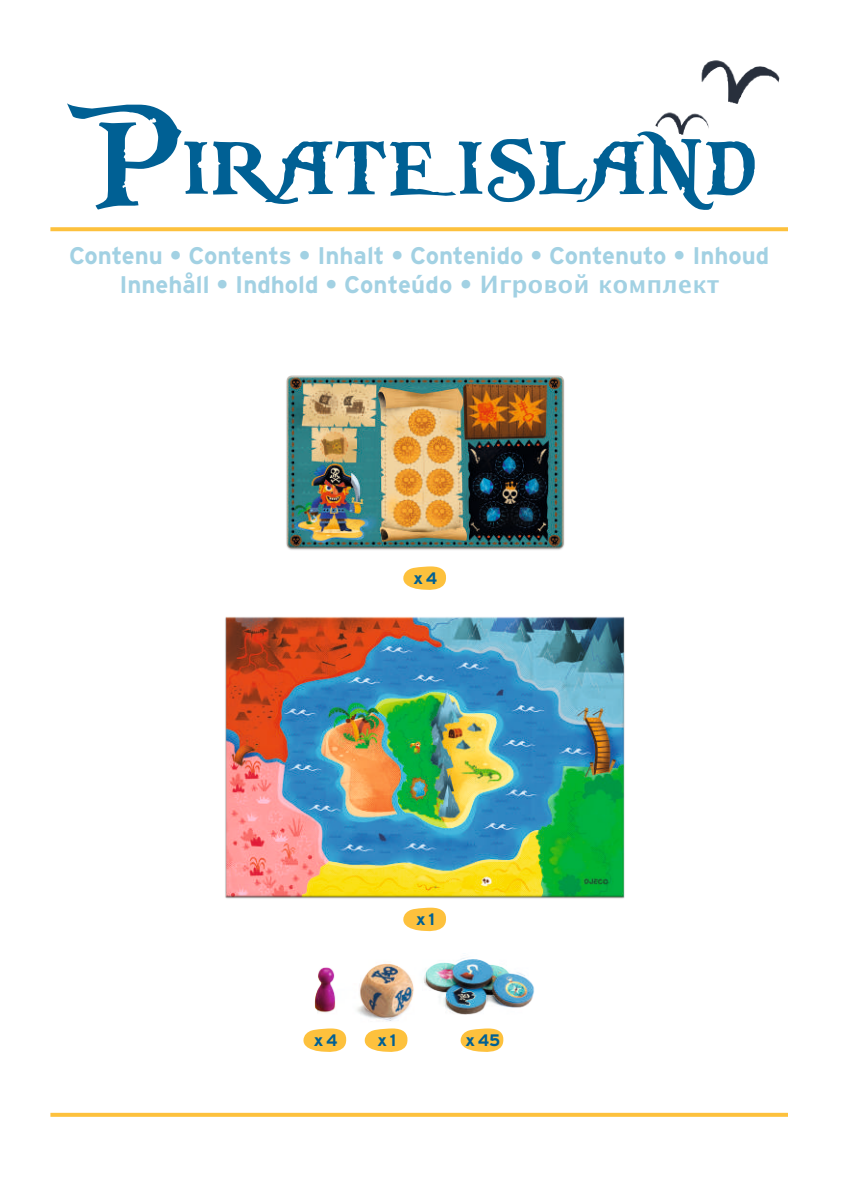
<style>
.page{position:relative;width:850px;height:1191px;background:#fff}
.page>*{position:absolute;margin:0;border:0;box-sizing:border-box;transform-origin:0 0}
.t1{font:151px "Piecesof Eight";letter-spacing:.005em;color:#006094}
.t2{font:700 24px/28.8px "Interstate";color:#a2d1e3;text-align:center}
.t3{font:700 16.6px "Interstate";letter-spacing:.165em;color:#006094}
.s1{font-family:"Lucida Grande"}
</style>
<div class="page">
<svg style="left:50px;top:227px;width:737px;height:4px;fill:#fdc13d"></svg>
<svg style="left:50px;top:1112px;width:737px;height:4px;fill:#fdc13d"></svg>
<svg style="left:403px;top:566px;width:43px;height:24px"></svg>
<svg style="left:303px;top:1028px;width:44px;height:24px"></svg>
<svg style="left:364px;top:1028px;width:44px;height:24px"></svg>
<svg style="left:460px;top:1028px;width:44px;height:24px"></svg>
<img style="left:286px;top:375px;width:279px;height:175px">
<img style="left:225px;top:616px;width:400px;height:283px">
<img style="left:317px;top:884px;width:211px;height:15px">
<img style="left:314px;top:907px;width:221px;height:114px">
<img style="left:655px;top:60px;width:125px;height:75px">
<h1 class="t1" style="left:89px;top:77px;width:668px">Pirateisland</h1>
<p class="t2" style="left:69px;top:241px;width:701px">Contenu • Contents • Inhalt • Contenido • Contenuto • Inhoud<br>Innehåll • Indhold • Conteúdo • <span class="s1">Игровой комплект</span></p>
<p class="t3" style="left:413px;top:568px;width:25px">x4</p>
<p class="t3" style="left:416px;top:909px;width:20px">x1</p>
<p class="t3" style="left:313px;top:1030px;width:25px">x4</p>
<p class="t3" style="left:377px;top:1030px;width:20px">x1</p>
<p class="t3" style="left:465px;top:1030px;width:36px">x45</p>
</div>
